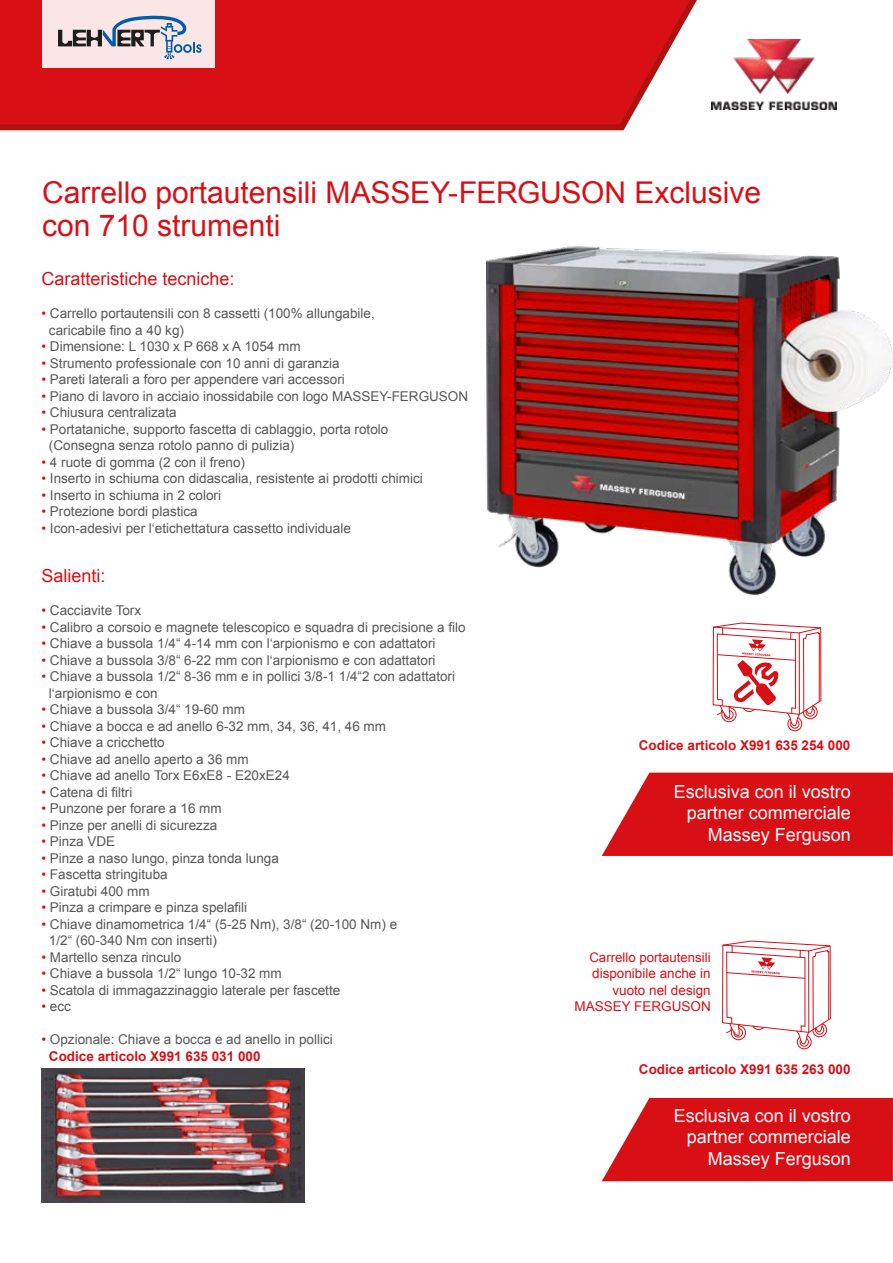
<style>
.page{position:relative;width:893px;height:1263px;background:#fff}
.page>*{position:absolute;margin:0;border:0;box-sizing:border-box;transform-origin:0 0}
.t1{font:30px/33px "Arial";color:#d90f16}
.t2{font:18px/21.6px "Arial";color:#fff;text-align:right}
.t3{font:18px "Arial";color:#d90f16}
.t4{font:13.5px/16.5px "Arial";color:#575756}
.t5{font:700 13.5px "Arial";color:#d90f16}
.t6{font:13.5px/16.5px "Arial";color:#d90f16;text-align:right}
.t7{font:13.2px "Arial";color:#d90f16}
.s1{color:#d90f16}
.s2{font-weight:700;color:#d90f16}
</style>
<div class="page">
<svg style="left:602px;top:1098px;width:291px;height:83px;background:#dc2329"></svg>
<svg style="left:0;top:0;width:697px;height:131px;background:#d91f25"></svg>
<svg style="left:713px;top:622px;width:108px;height:109px"></svg>
<svg style="left:722px;top:940px;width:109px;height:109px"></svg>
<svg style="left:602px;top:773px;width:291px;height:83px;background:#dc2329"></svg>
<img style="left:486px;top:246px;width:407px;height:349px">
<img style="left:41px;top:1068px;width:263px;height:134px">
<div style="left:43px;top:0;width:172px;height:68px;background:#fbe6e7"></div>
<svg style="left:58px;top:15px;width:144px;height:44px"></svg>
<img style="left:711px;top:39px;width:125px;height:71px">
<h1 class="t1" style="left:42px;top:176px;width:721px">Carrello portautensili MASSEY-FERGUSON Exclusive con 710 strumenti</h1>
<h2 class="t3" style="left:41px;top:267px;width:195px">Caratteristiche tecniche:</h2>
<p class="t4" style="left:49px;top:305px;width:327px;text-indent:-8px"><span class="s1">•</span> Carrello portautensili con 8 cassetti (100% allungabile, caricabile fino a 40 kg)</p>
<p class="t4" style="left:41px;top:338px;width:261px"><span class="s1">•</span> Dimensione: L 1030 x P 668 x A 1054 mm</p>
<p class="t4" style="left:41px;top:355px;width:300px"><span class="s1">•</span> Strumento professionale con 10 anni di garanzia</p>
<p class="t4" style="left:41px;top:371px;width:305px"><span class="s1">•</span> Pareti laterali a foro per appendere vari accessori</p>
<p class="t4" style="left:41px;top:388px;width:428px"><span class="s1">•</span> Piano di lavoro in acciaio inossidabile con logo MASSEY-FERGUSON</p>
<p class="t4" style="left:41px;top:404px;width:137px"><span class="s1">•</span> Chiusura centralizata</p>
<p class="t4" style="left:49px;top:421px;width:341px;text-indent:-8px"><span class="s1">•</span> Portataniche, supporto fascetta di cablaggio, porta rotolo (Consegna senza rotolo panno di pulizia)</p>
<p class="t4" style="left:41px;top:454px;width:205px"><span class="s1">•</span> 4 ruote di gomma (2 con il freno)</p>
<p class="t4" style="left:41px;top:470px;width:383px"><span class="s1">•</span> Inserto in schiuma con didascalia, resistente ai prodotti chimici</p>
<p class="t4" style="left:41px;top:487px;width:181px"><span class="s1">•</span> Inserto in schiuma in 2 colori</p>
<p class="t4" style="left:41px;top:503px;width:158px"><span class="s1">•</span> Protezione bordi plastica</p>
<p class="t4" style="left:41px;top:520px;width:311px"><span class="s1">•</span> Icon-adesivi per l‘etichettatura cassetto individuale</p>
<h2 class="t3" style="left:41px;top:564px;width:66px">Salienti:</h2>
<p class="t4" style="left:41px;top:602px;width:101px"><span class="s1">•</span> Cacciavite Torx</p>
<p class="t4" style="left:41px;top:619px;width:426px"><span class="s1">•</span> Calibro a corsoio e magnete telescopico e squadra di precisione a filo</p>
<p class="t4" style="left:41px;top:635px;width:396px"><span class="s1">•</span> Chiave a bussola 1/4“ 4-14 mm con l‘arpionismo e con adattatori</p>
<p class="t4" style="left:41px;top:652px;width:396px"><span class="s1">•</span> Chiave a bussola 3/8“ 6-22 mm con l‘arpionismo e con adattatori</p>
<p class="t4" style="left:49px;top:668px;width:408px;text-indent:-8px"><span class="s1">•</span> Chiave a bussola 1/2“ 8-36 mm e in pollici 3/8-1 1/4“2 con adattatori l‘arpionismo e con</p>
<p class="t4" style="left:41px;top:701px;width:205px"><span class="s1">•</span> Chiave a bussola 3/4“ 19-60 mm</p>
<p class="t4" style="left:41px;top:718px;width:346px"><span class="s1">•</span> Chiave a bocca e ad anello 6-32 mm, 34, 36, 41, 46 mm</p>
<p class="t4" style="left:41px;top:734px;width:125px"><span class="s1">•</span> Chiave a cricchetto</p>
<p class="t4" style="left:41px;top:751px;width:209px"><span class="s1">•</span> Chiave ad anello aperto a 36 mm</p>
<p class="t4" style="left:41px;top:767px;width:250px"><span class="s1">•</span> Chiave ad anello Torx E6xE8 - E20xE24</p>
<p class="t4" style="left:41px;top:784px;width:93px"><span class="s1">•</span> Catena di filtri</p>
<p class="t4" style="left:41px;top:800px;width:182px"><span class="s1">•</span> Punzone per forare a 16 mm</p>
<p class="t4" style="left:41px;top:817px;width:177px"><span class="s1">•</span> Pinze per anelli di sicurezza</p>
<p class="t4" style="left:41px;top:833px;width:75px"><span class="s1">•</span> Pinza VDE</p>
<p class="t4" style="left:41px;top:850px;width:239px"><span class="s1">•</span> Pinze a naso lungo, pinza tonda lunga</p>
<p class="t4" style="left:41px;top:866px;width:128px"><span class="s1">•</span> Fascetta stringituba</p>
<p class="t4" style="left:41px;top:883px;width:110px"><span class="s1">•</span> Giratubi 400 mm</p>
<p class="t4" style="left:41px;top:899px;width:207px"><span class="s1">•</span> Pinza a crimpare e pinza spelafili</p>
<p class="t4" style="left:49px;top:916px;width:350px;text-indent:-8px"><span class="s1">•</span> Chiave dinamometrica 1/4“ (5-25 Nm), 3/8“ (20-100 Nm) e<br>1/2“ (60-340 Nm con inserti)</p>
<p class="t4" style="left:41px;top:949px;width:141px"><span class="s1">•</span> Martello senza rinculo</p>
<p class="t4" style="left:41px;top:965px;width:242px"><span class="s1">•</span> Chiave a bussola 1/2“ lungo 10-32 mm</p>
<p class="t4" style="left:41px;top:982px;width:300px"><span class="s1">•</span> Scatola di immagazzinaggio laterale per fascette</p>
<p class="t4" style="left:41px;top:998px;width:31px"><span class="s1">•</span> ecc</p>
<p class="t4" style="left:49px;top:1031px;width:285px;text-indent:-8px"><span class="s1">•</span> Opzionale: Chiave a bocca e ad anello in pollici<br><span class="s2">Codice articolo X991 635 031 000</span></p>
<p class="t5" style="left:639px;top:736px;width:213px">Codice articolo X991 635 254 000</p>
<h2 class="t2" style="left:674px;top:781px;width:179px">Esclusiva con il vostro partner commerciale<br>Massey Ferguson</h2>
<p class="t7" style="left:589px;top:948px;width:123px">Carrello portautensili</p>
<p class="t6" style="left:574px;top:965px;width:138px">disponibile anche in vuoto nel design<br>MASSEY FERGUSON</p>
<p class="t5" style="left:639px;top:1060px;width:213px">Codice articolo X991 635 263 000</p>
<h2 class="t2" style="left:674px;top:1104px;width:179px">Esclusiva con il vostro partner commerciale<br>Massey Ferguson</h2>
</div>
